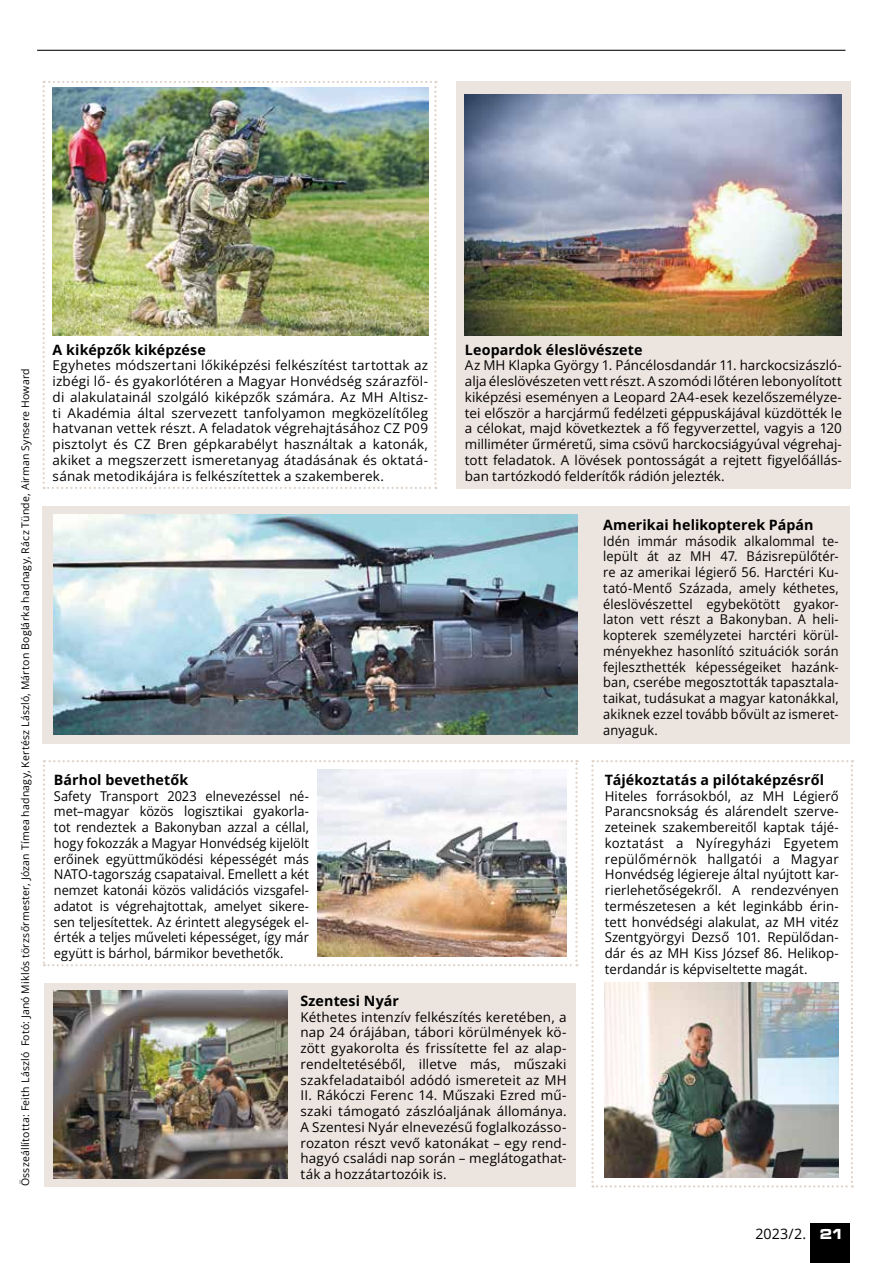
<style>
.page{position:relative;width:893px;height:1263px;background:#fff}
.page>*{position:absolute;margin:0;border:0;box-sizing:border-box;transform-origin:0 0}
.t1{font:700 14.25px "Open Sans";letter-spacing:.01em;color:#000}
.t2{font:14.25px "Open Sans";color:#000}
.t3{font:13.5px/15.8px "Open Sans";letter-spacing:.005em;color:#000;text-align:justify}
.t4{font:13.5px/15.8px "Open Sans";letter-spacing:.005em;color:#000;text-align:justify;scale:.95 1}
.t5{font:10.5px "Open Sans";letter-spacing:.02em;color:#000}
.s1{font-family:"Microgramma Ex PFL";font-weight:700;font-size:15px;color:#fff}
</style>
<div class="page">
<div style="left:810px;top:1223px;width:40px;height:40px;background:#000"></div>
<hr style="left:37px;top:50px;width:808px;height:1px;background:#000">
<div style="left:456px;top:81px;width:394px;height:408px;background:#ece4de"></div>
<div style="left:43px;top:506px;width:807px;height:237px;background:#ece4de"></div>
<img style="left:465px;top:95px;width:377px;height:241px">
<svg style="left:43px;top:760px;width:535px;height:206px"></svg>
<img style="left:317px;top:770px;width:250px;height:187px">
<svg style="left:591px;top:760px;width:262px;height:427px"></svg>
<img style="left:604px;top:982px;width:234px;height:196px">
<svg style="left:43px;top:81px;width:394px;height:408px"></svg>
<img style="left:53px;top:88px;width:375px;height:248px">
<div style="left:44px;top:983px;width:531px;height:203px;background:#ece4de"></div>
<img style="left:54px;top:990px;width:234px;height:188px">
<img style="left:54px;top:514px;width:524px;height:220px">
<p class="t5" style="left:18px;top:1186px;width:819px;rotate:-90deg">Összeállította: Feith László Fotó: Janó Miklós törzsőrmester, Józan Tímea hadnagy, Kertész László, Márton Boglárka hadnagy, Rácz Tünde, Airman Synsere Howard</p>
<p class="t1" style="left:53px;top:340px;width:155px">A kiképzők kiképzése</p>
<p class="t3" style="left:53px;top:357px;width:377px">Egyhetes módszertani lőkiképzési felkészítést tartottak az izbégi lő- és gyakorlótéren a Magyar Honvédség szárazföl&shy;di alakulatainál szolgáló kiképzők számára. Az MH Altisz&shy;ti Akadémia által szervezett tanfolyamon megközelítőleg hatvanan vettek részt. A feladatok végrehajtásához CZ P09 pisztolyt és CZ Bren gépkarabélyt használtak a katonák, akiket a megszerzett ismeretanyag átadásának és oktatá&shy;sának metodikájára is felkészítettek a szakemberek.</p>
<p class="t1" style="left:54px;top:770px;width:136px">Bárhol bevethetők</p>
<p class="t4" style="left:54px;top:787px;width:270px">Safety Transport 2023 elnevezéssel né&shy;met–magyar közös logisztikai gyakorla&shy;tot rendeztek a Bakonyban azzal a céllal, hogy fokozzák a Magyar Honvédség kijelölt erőinek együttműködési képességét más NATO-tagország csapataival. Emellett a két nemzet katonái közös validációs vizsgafel&shy;adatot is végrehajtottak, amelyet sikere&shy;sen teljesítettek. Az érintett alegységek el&shy;érték a teljes műveleti képességet, így már együtt is bárhol, bármikor bevethetők.</p>
<p class="t1" style="left:465px;top:340px;width:179px">Leopardok éleslövészete</p>
<p class="t3" style="left:465px;top:357px;width:379px">Az MH Klapka György 1. Páncélosdandár 11. harckocsizászló&shy;alja éleslövészeten vett részt. A szomódi lőtéren lebonyolított kiképzési eseményen a Leopard 2A4-esek kezelőszemélyze&shy;tei először a harcjármű fedélzeti géppuskájával küzdötték le a célokat, majd következtek a fő fegyverzettel, vagyis a 120 milliméter űrméretű, sima csövű harckocsiágyúval végrehaj&shy;tott feladatok. A lövések pontosságát a rejtett figyelőállás&shy;ban tartózkodó felderítők rádión jelezték.</p>
<p class="t1" style="left:603px;top:515px;width:212px">Amerikai helikopterek Pápán</p>
<p class="t4" style="left:603px;top:532px;width:250px">Idén immár második alkalommal te&shy;lepült át az MH 47. Bázisrepülőtér&shy;re az amerikai légierő 56. Harctéri Ku&shy;tató-Mentő Százada, amely kéthetes, éleslövészettel egybekötött gyakor&shy;laton vett részt a Bakonyban. A heli&shy;kopterek személyzetei harctéri körül&shy;ményekhez hasonlító szituációk során fejleszthették képességeiket hazánk&shy;ban, cserébe megosztották tapasztala&shy;taikat, tudásukat a magyar katonákkal, akiknek ezzel tovább bővült az ismeret&shy;anyaguk.</p>
<p class="t1" style="left:605px;top:770px;width:221px">Tájékoztatás a pilótaképzésről</p>
<p class="t3" style="left:605px;top:787px;width:235px">Hiteles forrásokból, az MH Légierő Parancsnokság és alárendelt szerve&shy;zeteinek szakembereitől kaptak tájé&shy;koztatást a Nyíregyházi Egyetem repülőmérnök hallgatói a Magyar Honvédség légiereje által nyújtott kar&shy;rierlehetőségekről. A rendezvényen természetesen a két leginkább érin&shy;tett honvédségi alakulat, az MH vitéz Szentgyörgyi Dezső 101. Repülődan&shy;dár és az MH Kiss József 86. Helikop&shy;terdandár is képviseltette magát.</p>
<p class="t1" style="left:300px;top:991px;width:100px">Szentesi Nyár</p>
<p class="t3" style="left:300px;top:1008px;width:268px">Kéthetes intenzív felkészítés keretében, a nap 24 órájában, tábori körülmények kö&shy;zött gyakorolta és frissítette fel az alap&shy;rendeltetéséből, illetve más, műszaki szakfeladataiból adódó ismereteit az MH II. Rákóczi Ferenc 14. Műszaki Ezred mű&shy;szaki támogató zászlóaljának állománya.<br>A Szentesi Nyár elnevezésű foglalkozásso&shy;rozaton részt vevő katonákat – egy rend&shy;hagyó családi nap során – meglátogathat&shy;ták a hozzátartozóik is.</p>
<p class="t2" style="left:755px;top:1224px;width:87px">2023/2. <span class="s1">21</span></p>
</div>
